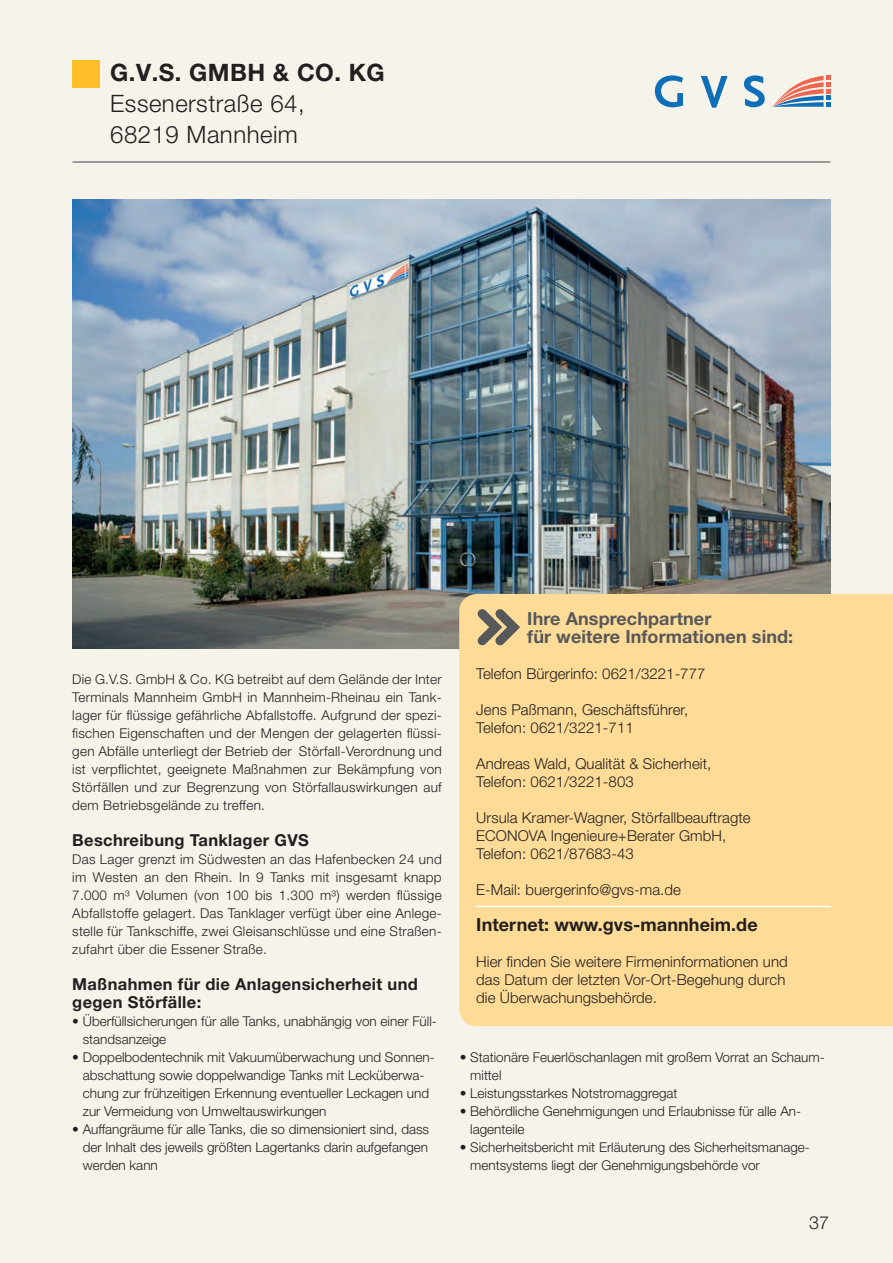
<style>
.page{position:relative;width:893px;height:1263px;background:#f6f3eb}
.page>*{position:absolute;margin:0;border:0;box-sizing:border-box;transform-origin:0 0}
.t1{font:300 24px "Helvetica Neue LT Pro";letter-spacing:.02em;color:#231f20}
.t2{font:700 24px "Helvetica Neue LT Pro";letter-spacing:.02em;color:#231f20}
.t3{font:700 18px/18px "Helvetica Neue LT";letter-spacing:.005em;color:#57585a}
.t4{font:700 18px "Helvetica Neue LT";letter-spacing:.005em;color:#231f20}
.t5{font:300 18px "Helvetica Neue LT";color:#231f20}
.t6{font:700 16.5px/18px "Helvetica Neue LT";letter-spacing:.02em;color:#231f20}
.t7{font:300 15px/18px "Helvetica Neue LT";letter-spacing:.005em;color:#231f20}
.t8{font:300 13.5px/18px "Helvetica Neue LT";color:#231f20}
</style>
<div class="page">
<div style="left:72px;top:60px;width:27px;height:27px;background:#fdbe28"></div>
<hr style="left:72px;top:161px;width:757px;height:2px;background:#939598">
<img style="left:72px;top:199px;width:759px;height:449px">
<hr style="left:74px;top:161px;width:757px;height:2px;background:#939598">
<svg style="left:772px;top:76px;width:58px;height:31px"></svg>
<svg style="left:655px;top:75px;width:110px;height:33px"></svg>
<div style="left:459px;top:594px;width:434px;height:432px;background:#fedb96"></div>
<hr style="left:476px;top:906px;width:355px;height:1px;background:#fff">
<svg style="left:477px;top:609px;width:43px;height:36px;background:#a39475"></svg>
<p class="t2" style="left:110px;top:58px;width:276px">G.V.S. GMBH &amp; CO. KG</p>
<p class="t1" style="left:110px;top:89px;width:196px">Essenerstraße 64,</p>
<p class="t1" style="left:110px;top:120px;width:189px">68219 Mannheim</p>
<p class="t8" style="left:72px;top:670px;width:371px;text-align:justify">Die G.V.S. GmbH &amp; Co. KG betreibt auf dem Gelände der Inter Terminals Mannheim GmbH in Mannheim-Rheinau ein Tank&shy;lager für flüssige gefährliche Abfallstoffe. Aufgrund der spezi&shy;fischen Eigenschaften und der Mengen der gelagerten flüssi&shy;gen Abfälle unterliegt der Betrieb der Störfall-Verordnung und ist verpflichtet, geeignete Maßnahmen zur Bekämpfung von Störfällen und zur Begrenzung von Störfallauswirkungen auf dem Betriebsgelände zu treffen.</p>
<p class="t6" style="left:72px;top:831px;width:238px">Beschreibung Tanklager GVS</p>
<p class="t8" style="left:72px;top:850px;width:371px;text-align:justify">Das Lager grenzt im Südwesten an das Hafenbecken 24 und im Westen an den Rhein. In 9 Tanks mit insgesamt knapp 7.000 m³ Volumen (von 100 bis 1.300 m³) werden flüssige Abfallstoffe gelagert. Das Tanklager verfügt über eine Anlege&shy;stelle für Tankschiffe, zwei Gleisanschlüsse und eine Straßen&shy;zufahrt über die Essener Straße.</p>
<p class="t6" style="left:72px;top:975px;width:347px">Maßnahmen für die Anlagensicherheit und gegen Störfälle:</p>
<p class="t8" style="left:83px;top:1012px;width:356px;text-indent:-11px">• Überfüllsicherungen für alle Tanks, unabhängig von einer Füll&shy;standsanzeige</p>
<p class="t8" style="left:83px;top:1048px;width:353px;text-indent:-10px">• Doppelbodentechnik mit Vakuumüberwachung und Sonnen&shy;abschattung sowie doppelwandige Tanks mit Lecküberwa&shy;chung zur frühzeitigen Erkennung eventueller Leckagen und zur Vermeidung von Umweltauswirkungen</p>
<p class="t8" style="left:83px;top:1120px;width:348px;text-align:justify;text-indent:-11px">• Auffangräume für alle Tanks, die so dimensioniert sind, dass der Inhalt des jeweils größten Lagertanks darin aufgefangen werden kann</p>
<p class="t3" style="left:527px;top:609px;width:267px">Ihre Ansprechpartner<br>für weitere Informationen sind:</p>
<p class="t7" style="left:476px;top:664px;width:231px">Telefon Bürgerinfo: 0621/3221-777</p>
<p class="t7" style="left:476px;top:700px;width:213px">Jens Paßmann, Geschäftsführer,</p>
<p class="t7" style="left:476px;top:718px;width:159px">Telefon: 0621/3221-711</p>
<p class="t7" style="left:476px;top:754px;width:237px">Andreas Wald, Qualität &amp; Sicherheit,</p>
<p class="t7" style="left:476px;top:772px;width:159px">Telefon: 0621/3221-803</p>
<p class="t7" style="left:476px;top:808px;width:276px">Ursula Kramer-Wagner, Störfallbeauftragte<br>ECONOVA Ingenieure+Berater GmbH,</p>
<p class="t7" style="left:476px;top:844px;width:159px">Telefon: 0621/87683-43</p>
<p class="t7" style="left:476px;top:880px;width:206px">E-Mail: buergerinfo@gvs-ma.de</p>
<p class="t4" style="left:476px;top:913px;width:283px">Internet: www.gvs-mannheim.de</p>
<p class="t7" style="left:476px;top:952px;width:313px">Hier finden Sie weitere Firmeninformationen und das Datum der letzten Vor-Ort-Begehung durch die Überwachungsbehörde.</p>
<p class="t8" style="left:470px;top:1048px;width:356px;text-indent:-11px">• Stationäre Feuerlöschanlagen mit großem Vorrat an Schaum&shy;mittel</p>
<p class="t8" style="left:460px;top:1084px;width:219px">• Leistungsstarkes Notstromaggregat</p>
<p class="t8" style="left:470px;top:1102px;width:332px;text-indent:-11px">• Behördliche Genehmigungen und Erlaubnisse für alle An&shy;lagenteile</p>
<p class="t8" style="left:470px;top:1138px;width:341px;text-indent:-10px">• Sicherheitsbericht mit Erläuterung des Sicherheitsmanage&shy;mentsystems liegt der Genehmigungsbehörde vor</p>
<h2 class="t5" style="left:809px;top:1212px;width:22px">37</h2>
</div>
